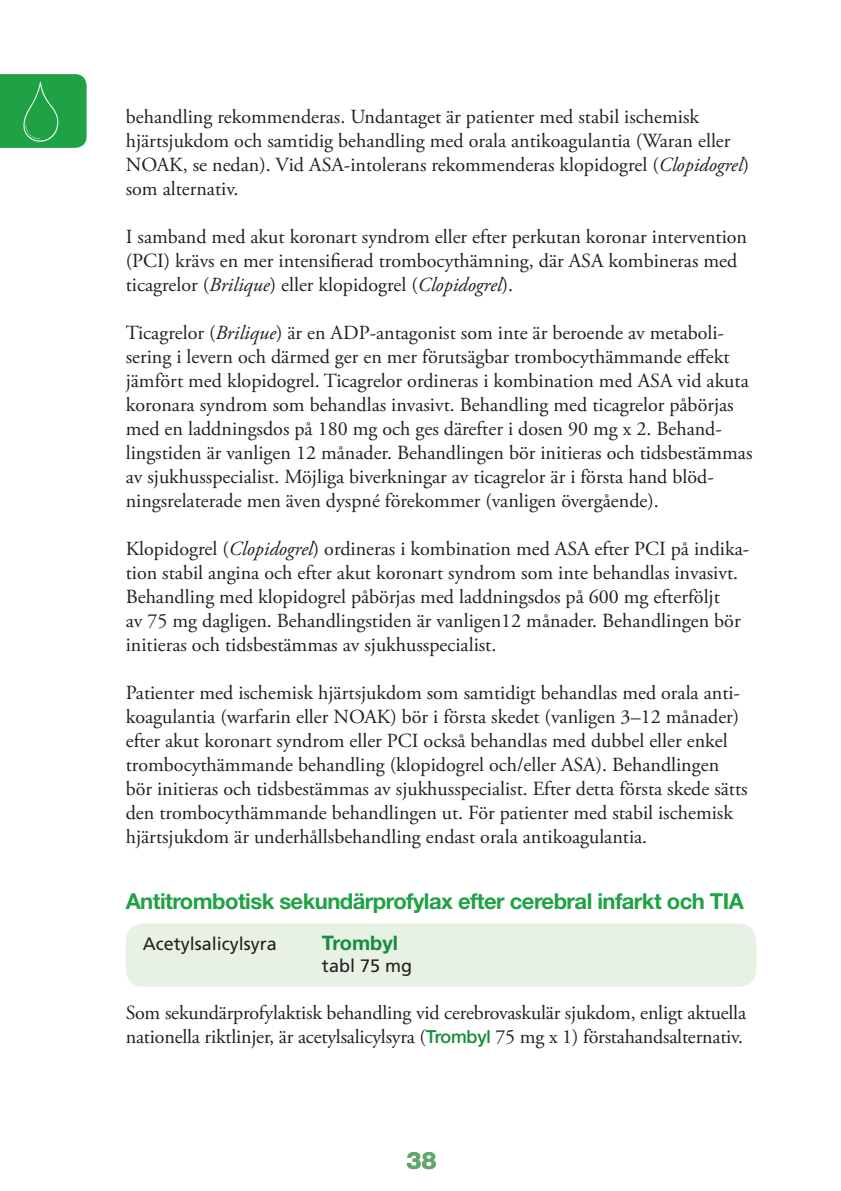
<style>
.page{position:relative;width:841px;height:1191px;background:#fff}
.page>*{position:absolute;margin:0;border:0;box-sizing:border-box;transform-origin:0 0}
.t1{font:800 24px "Helvetica Neue";color:#61a667}
.t2{font:700 22px "Helvetica Neue";letter-spacing:-.025em;color:#1fa245}
.t3{font:20px/24px "Adobe Garamond Pro";color:#231f20}
.t4{font:700 20px "Helvetica Neue";color:#168d3b}
.t5{font:18px "Frutiger";color:#231f20}
.s1{font-style:italic}
.s2{font-family:"Helvetica Neue";font-weight:500;font-size:18px;color:#168d3b}
</style>
<div class="page">
<div style="left:0;top:74px;width:86px;height:74px;background:#1fa245"></div>
<img style="left:16px;top:76px;width:55px;height:72px">
<div style="left:126px;top:923px;width:629px;height:63px;background:#e7f2e5;border-radius:17px"></div>
<p class="t3" style="left:126px;top:105px;width:624px">behandling rekommenderas. Undantaget är patienter med stabil ischemisk hjärtsjukdom och samtidig behandling med orala antikoagulantia (Waran eller NOAK, se nedan). Vid ASA-intolerans rekommenderas klopidogrel (<span class="s1">Clopidogrel</span>) som alternativ.</p>
<p class="t3" style="left:126px;top:225px;width:622px">I samband med akut koronart syndrom eller efter perkutan koronar intervention (PCI) krävs en mer intensifierad trombocythämning, där ASA kombineras med ticagrelor (<span class="s1">Brilique</span>) eller klopidogrel (<span class="s1">Clopidogrel</span>).</p>
<p class="t3" style="left:126px;top:321px;width:627px">Ticagrelor (<span class="s1">Brilique</span>) är en ADP-antagonist som inte är beroende av metaboli&shy;sering i levern och därmed ger en mer förutsägbar trombocythämmande effekt jämfört med klopidogrel. Ticagrelor ordineras i kombination med ASA vid akuta koronara syndrom som behandlas invasivt. Behandling med ticagrelor påbörjas med en laddningsdos på 180 mg och ges därefter i dosen 90 mg x 2. Behand&shy;lingstiden är vanligen 12 månader. Behandlingen bör initieras och tidsbestämmas av sjukhusspecialist. Möjliga biverkningar av ticagrelor är i första hand blöd&shy;ningsrelaterade men även dyspné förekommer (vanligen övergående).</p>
<p class="t3" style="left:126px;top:537px;width:624px">Klopidogrel (<span class="s1">Clopidogrel</span>) ordineras i kombination med ASA efter PCI på indika&shy;tion stabil angina och efter akut koronart syndrom som inte behandlas invasivt.<br>Behandling med klopidogrel påbörjas med laddningsdos på 600 mg efterföljt<br>av 75 mg dagligen. Behandlingstiden är vanligen12 månader. Behandlingen bör initieras och tidsbestämmas av sjukhusspecialist.</p>
<p class="t3" style="left:126px;top:681px;width:623px">Patienter med ischemisk hjärtsjukdom som samtidigt behandlas med orala anti&shy;koagulantia (warfarin eller NOAK) bör i första skedet (vanligen 3–12 månader) efter akut koronart syndrom eller PCI också behandlas med dubbel eller enkel trombocythämmande behandling (klopidogrel och/eller ASA). Behandlingen bör initieras och tidsbestämmas av sjukhusspecialist. Efter detta första skede sätts den trombocythämmande behandlingen ut. För patienter med stabil ischemisk hjärtsjukdom är underhållsbehandling endast orala antikoagulantia.</p>
<p class="t2" style="left:126px;top:887px;width:619px">Antitrombotisk sekundärprofylax efter cerebral infarkt och TIA</p>
<p class="t5" style="left:143px;top:933px;width:136px">Acetylsalicylsyra</p>
<p class="t4" style="left:322px;top:930px;width:77px">Trombyl</p>
<p class="t5" style="left:322px;top:954px;width:92px">tabl 75 mg</p>
<p class="t3" style="left:126px;top:1000px;width:621px">Som sekundärprofylaktisk behandling vid cerebrovaskulär sjukdom, enligt aktuella nationella riktlinjer, är acetylsalicylsyra (<span class="s2">Trombyl</span> 75 mg x 1) förstahandsalternativ.</p>
<p class="t1" style="left:406px;top:1145px;width:32px">38</p>
</div>
